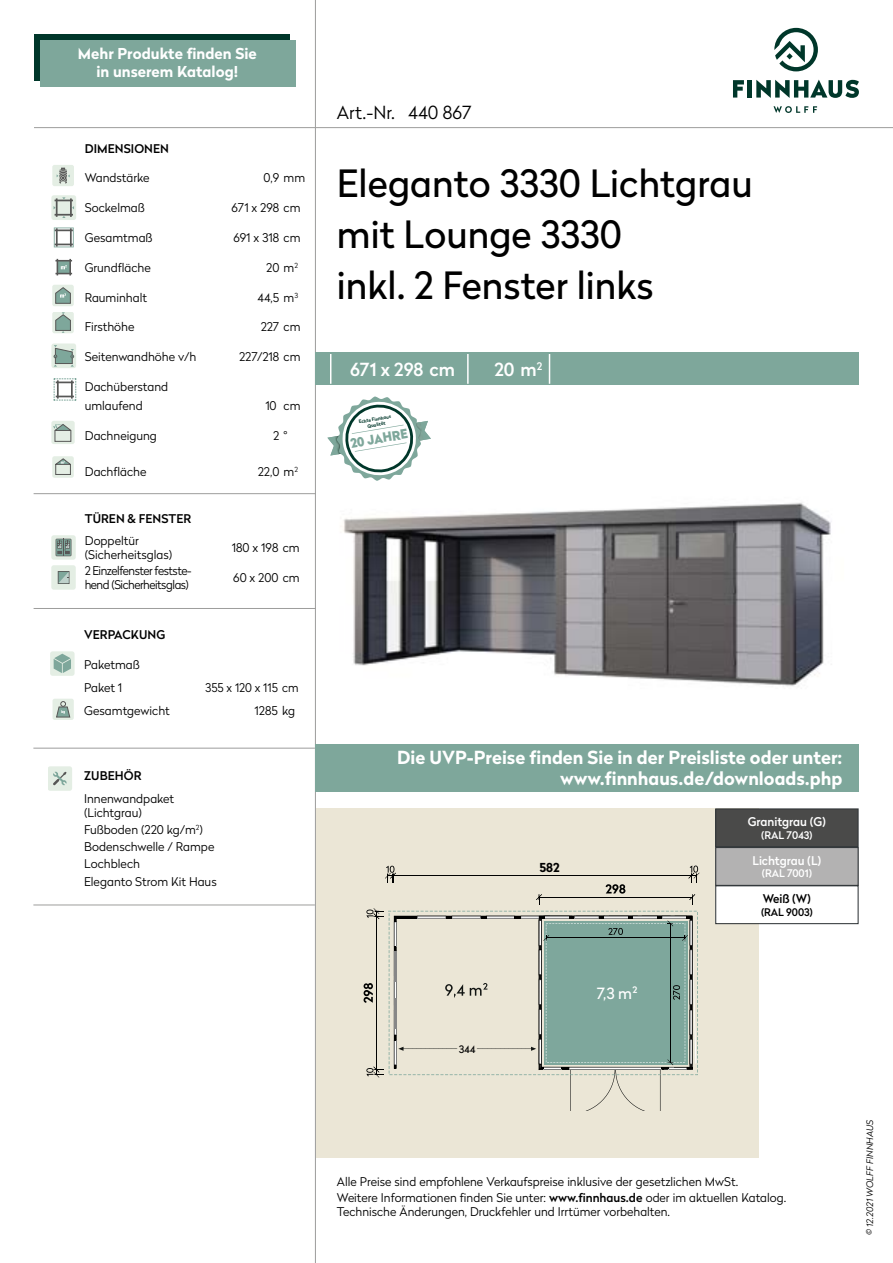
<style>
.page{position:relative;width:893px;height:1263px;background:#fff}
.page>*{position:absolute;margin:0;border:0;box-sizing:border-box;transform-origin:0 0}
.t1{font:37.5px/51px "Radikal";color:#000}
.t2{font:700 18px/21.6px "Radikal";color:#fff;text-align:right}
.t3{font:300 18px "Radikal";color:#000}
.t4{font:500 18px "Radikal";color:#fff}
.t5{font:15.45px "Radikal";color:#fff}
.t6{font:700 15px/18px "Radikal";color:#fff;text-align:center}
.t7{font:900 12.9px "Radikal";color:#7ea79b;scale:.96 1}
.t8{font:700 12.3px "Radikal";color:#000}
.t9{font:300 12px/14.4px "Radikal";color:#000}
.t10{font:500 12px "Radikal";letter-spacing:.005em;color:#000}
.t11{font:300 12px/14.4px "Radikal";letter-spacing:-.04em;color:#000}
.t12{font:500 12px "Radikal";letter-spacing:-.005em;color:#fff}
.t13{font:500 10.5px "Radikal";letter-spacing:-.005em;color:#fff}
.t14{font:500 10.5px "Radikal";letter-spacing:-.005em;color:#000}
.t15{font:10.35px "Radikal";color:#000}
.t16{font:italic 300 9px "Radikal";color:#000}
.t17{font:700 4.5px/5.4px "Radikal";color:#00372a;text-align:center}
.s1{font-weight:500}
</style>
<div class="page">
<div style="left:34px;top:34px;width:255px;height:46px;background:#00372a"></div>
<hr style="left:316px;top:127px;width:577px;height:1px;background:#9d9d9c">
<hr style="left:315px;top:0;width:1px;height:1263px;background:#9d9d9c">
<div style="left:40px;top:41px;width:255px;height:46px;background:#7ea79b"></div>
<div style="left:316px;top:808px;width:442px;height:350px;background:#ebe6d6"></div>
<div style="left:315px;top:352px;width:544px;height:32px;background:#7ea79b"></div>
<img style="left:343px;top:502px;width:488px;height:184px">
<hr style="left:376px;top:916px;width:1px;height:154px;background:#010202">
<svg style="left:366px;top:908px;width:18px;height:11px"></svg>
<svg style="left:364px;top:983px;width:9px;height:20px"></svg>
<svg style="left:366px;top:1066px;width:18px;height:12px"></svg>
<hr style="left:393px;top:875px;width:299px;height:1px;background:#010202">
<svg style="left:385px;top:866px;width:11px;height:17px"></svg>
<svg style="left:688px;top:865px;width:11px;height:18px"></svg>
<hr style="left:539px;top:897px;width:153px;height:1px;background:#010202">
<svg style="left:536px;top:894px;width:6px;height:11px"></svg>
<svg style="left:689px;top:894px;width:6px;height:11px"></svg>
<svg style="left:606px;top:884px;width:19px;height:10px"></svg>
<svg style="left:388px;top:911px;width:310px;height:164px"></svg>
<svg style="left:394px;top:916px;width:299px;height:194px"></svg>
<hr style="left:330px;top:354px;width:1px;height:30px;background:#fff">
<hr style="left:467px;top:354px;width:2px;height:30px;background:#fff">
<hr style="left:549px;top:354px;width:1px;height:30px;background:#fff">
<div style="left:52px;top:165px;width:22px;height:21px;background:#e4eee4;border-radius:2px"></div>
<svg style="left:57px;top:168px;width:13px;height:15px"></svg>
<div style="left:51px;top:195px;width:25px;height:25px;background:#e4eee4;border-radius:3px"></div>
<svg style="left:54px;top:197px;width:20px;height:21px"></svg>
<svg style="left:52px;top:225px;width:24px;height:25px"></svg>
<svg style="left:54px;top:227px;width:20px;height:20px"></svg>
<svg style="left:55px;top:259px;width:17px;height:16px"></svg>
<div style="left:52px;top:285px;width:22px;height:21px;background:#e4eee4;border-radius:2px"></div>
<svg style="left:55px;top:287px;width:16px;height:17px"></svg>
<div style="left:52px;top:312px;width:22px;height:21px;background:#e4eee4;border-radius:2px"></div>
<svg style="left:55px;top:312px;width:16px;height:21px"></svg>
<div style="left:51px;top:343px;width:25px;height:25px;background:#e4eee4;border-radius:3px"></div>
<svg style="left:54px;top:345px;width:20px;height:22px"></svg>
<svg style="left:53px;top:377px;width:24px;height:24px"></svg>
<svg style="left:54px;top:378px;width:23px;height:23px"></svg>
<div style="left:51px;top:421px;width:24px;height:23px;background:#e4eee4;border-radius:2px"></div>
<svg style="left:53px;top:424px;width:19px;height:18px"></svg>
<div style="left:52px;top:456px;width:22px;height:22px;background:#e4eee4;border-radius:2px"></div>
<svg style="left:55px;top:458px;width:16px;height:17px"></svg>
<div style="left:48px;top:766px;width:24px;height:24px;background:#e4eee4;border-radius:3px"></div>
<svg style="left:53px;top:772px;width:14px;height:13px"></svg>
<div style="left:50px;top:651px;width:25px;height:25px;background:#e4eee4;border-radius:3px"></div>
<svg style="left:54px;top:654px;width:17px;height:19px"></svg>
<div style="left:53px;top:699px;width:21px;height:21px;background:#e4eee4;border-radius:2px"></div>
<svg style="left:56px;top:701px;width:15px;height:17px"></svg>
<hr style="left:34px;top:493px;width:282px;height:1px;background:#9d9d9c">
<hr style="left:34px;top:608px;width:282px;height:1px;background:#9d9d9c">
<hr style="left:33px;top:904px;width:282px;height:1px;background:#9d9d9c">
<hr style="left:34px;top:127px;width:281px;height:1px;background:#9d9d9c">
<hr style="left:33px;top:748px;width:282px;height:1px;background:#9d9d9c">
<div style="left:52px;top:535px;width:24px;height:25px;background:linear-gradient(to right,#e4eee4,#e4eee4);border-radius:3px"></div>
<svg style="left:56px;top:539px;width:15px;height:17px"></svg>
<div style="left:52px;top:565px;width:24px;height:25px;background:#e4eee4;border-radius:3px"></div>
<svg style="left:58px;top:571px;width:12px;height:13px"></svg>
<svg style="left:327px;top:396px;width:104px;height:85px"></svg>
<div style="left:715px;top:809px;width:143px;height:38px;background:#4a4a49"></div>
<div style="left:715px;top:847px;width:143px;height:39px;background:#b3b2b2"></div>
<div style="left:715px;top:886px;width:144px;height:37px;background:#fff"></div>
<div style="left:715px;top:808px;width:144px;height:39px;border:1px solid #313639"></div>
<div style="left:715px;top:847px;width:144px;height:39px;border:1px solid #313639"></div>
<div style="left:715px;top:885px;width:144px;height:39px;border:1px solid #313639"></div>
<div style="left:316px;top:744px;width:543px;height:48px;background:#7ea79b"></div>
<svg style="left:774px;top:28px;width:44px;height:43px"></svg>
<svg style="left:773px;top:106px;width:44px;height:7px"></svg>
<svg style="left:733px;top:80px;width:11px;height:18px"></svg>
<hr style="left:748px;top:80px;width:4px;height:18px;background:#00372a">
<svg style="left:756px;top:80px;width:103px;height:18px"></svg>
<p class="t6" style="left:78px;top:44px;width:181px">Mehr Produkte finden Sie in unserem Katalog!</p>
<p class="t10" style="left:85px;top:140px;width:86px">DIMENSIONEN</p>
<p class="t9" style="left:85px;top:170px;width:66px">Wandstärke</p>
<p class="t9" style="left:264px;top:170px;width:43px">0,9 mm</p>
<p class="t9" style="left:85px;top:200px;width:62px">Sockelmaß</p>
<p class="t9" style="left:232px;top:200px;width:70px">671 x 298 cm</p>
<p class="t9" style="left:85px;top:230px;width:69px">Gesamtmaß</p>
<p class="t9" style="left:233px;top:230px;width:69px">691 x 318 cm</p>
<p class="t9" style="left:85px;top:260px;width:68px">Grundfläche</p>
<p class="t9" style="left:266px;top:260px;width:33px">20 m<sup>2</sup></p>
<p class="t9" style="left:85px;top:289px;width:64px">Rauminhalt</p>
<p class="t9" style="left:258px;top:289px;width:42px">44,5 m<sup>3</sup></p>
<p class="t9" style="left:85px;top:319px;width:51px">Firsthöhe</p>
<p class="t9" style="left:261px;top:319px;width:41px">227 cm</p>
<p class="t9" style="left:85px;top:349px;width:113px">Seitenwandhöhe v/h</p>
<p class="t9" style="left:239px;top:349px;width:63px">227/218 cm</p>
<p class="t9" style="left:85px;top:376px;width:85px;line-height:19.5px">Dachüberstand umlaufend</p>
<p class="t9" style="left:265px;top:398px;width:37px">10 cm</p>
<p class="t9" style="left:85px;top:428px;width:74px">Dachneigung</p>
<p class="t9" style="left:273px;top:428px;width:16px">2 °</p>
<p class="t9" style="left:85px;top:464px;width:63px">Dachfläche</p>
<p class="t9" style="left:258px;top:464px;width:42px">22,0 m<sup>2</sup></p>
<p class="t10" style="left:85px;top:510px;width:108px">TÜREN &amp; FENSTER</p>
<p class="t9" style="left:85px;top:533px;width:89px">Doppeltür (Sicherheitsglas)</p>
<p class="t9" style="left:232px;top:540px;width:69px">180 x 198 cm</p>
<p class="t11" style="left:85px;top:563px;width:109px">2 Einzelfenster festste&shy;hend (Sicherheitsglas)</p>
<p class="t9" style="left:233px;top:570px;width:68px">60 x 200 cm</p>
<p class="t10" style="left:84px;top:626px;width:83px">VERPACKUNG</p>
<p class="t9" style="left:84px;top:652px;width:57px;line-height:23.4px">Paketmaß<br>Paket 1</p>
<p class="t9" style="left:205px;top:680px;width:95px">355 x 120 x 115 cm</p>
<p class="t9" style="left:84px;top:703px;width:87px">Gesamtgewicht</p>
<p class="t9" style="left:255px;top:703px;width:42px">1285 kg</p>
<p class="t10" style="left:84px;top:767px;width:59px">ZUBEHÖR</p>
<p class="t9" style="left:84px;top:791px;width:92px">Innenwandpaket (Lichtgrau)</p>
<p class="t9" style="left:84px;top:821px;width:134px;line-height:17.4px">Fußboden (220 kg/m<sup>2</sup>)<br>Bodenschwelle / Rampe<br>Lochblech<br>Eleganto Strom Kit Haus</p>
<h2 class="t3" style="left:337px;top:100px;width:136px">Art.-Nr. 440 867</h2>
<h1 class="t1" style="left:337px;top:156px;width:417px">Eleganto 3330 Lichtgrau mit Lounge 3330<br>inkl. 2 Fenster links</h1>
<h2 class="t4" style="left:350px;top:356px;width:107px">671 x 298 cm</h2>
<h2 class="t4" style="left:494px;top:356px;width:49px">20 m<sup>2</sup></h2>
<p class="t17" style="left:359px;top:419px;width:34px;rotate:-9deg">Echte Finnhaus<br>Qualität</p>
<p class="t7" style="left:349px;top:434px;width:62px;rotate:-10deg">20 JAHRE</p>
<h2 class="t2" style="left:397px;top:745px;width:447px">Die UVP-Preise finden Sie in der Preisliste oder unter: www.finnhaus.de/downloads.php</h2>
<p class="t8" style="left:540px;top:859px;width:22px">582</p>
<p class="t12" style="left:748px;top:813px;width:80px">Granitgrau (G)</p>
<p class="t13" style="left:761px;top:827px;width:53px">(RAL 7043)</p>
<p class="t12" style="left:753px;top:852px;width:70px">Lichtgrau (L)</p>
<p class="t13" style="left:762px;top:866px;width:52px">(RAL 7001)</p>
<p class="t10" style="left:763px;top:890px;width:50px">Weiß (W)</p>
<p class="t14" style="left:761px;top:904px;width:53px">(RAL 9003)</p>
<p class="t15" style="left:459px;top:1042px;width:18px">344</p>
<p class="t5" style="left:597px;top:983px;width:42px">7,3 m2</p>
<p class="t9" style="left:337px;top:1174px;width:403px">Alle Preise sind empfohlene Verkaufspreise inklusive der gesetzlichen MwSt.</p>
<p class="t9" style="left:337px;top:1190px;width:451px">Weitere Informationen finden Sie unter: <span class="s1">www.finnhaus.de</span> oder im aktuellen Katalog.<br>Technische Änderungen, Druckfehler und Irrtümer vorbehalten.</p>
<p class="t16" style="left:864px;top:1235px;width:117px;rotate:-90deg">© 12.2021 WOLFF FINNHAUS</p>
</div>
